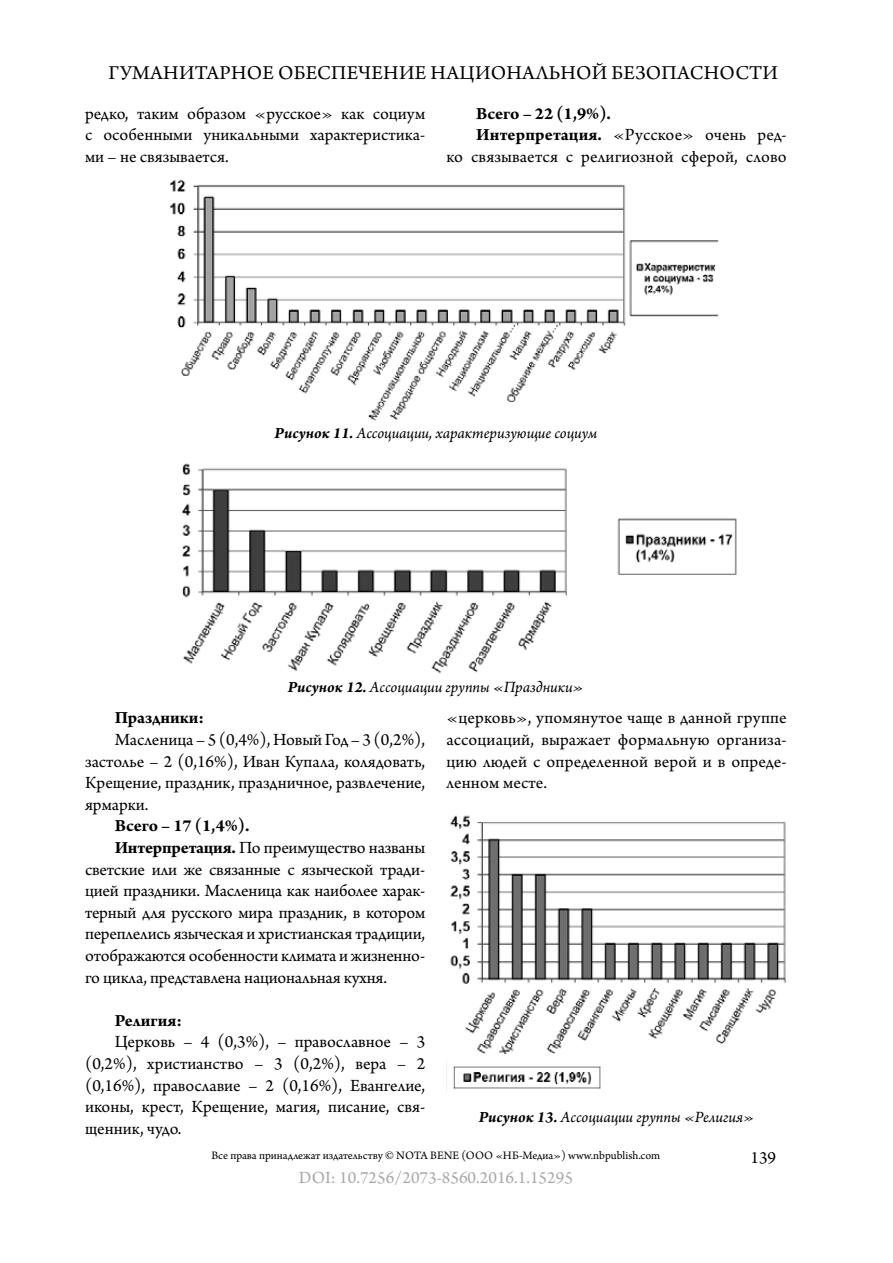
<style>
.page{position:relative;width:893px;height:1263px;background:#fff}
.page>*{position:absolute;margin:0;border:0;box-sizing:border-box;transform-origin:0 0}
.t1{font:20.7px "Arno Pro";letter-spacing:.01em;color:#000}
.t2{font:18px/21.6px "Arno Pro";letter-spacing:-.005em;color:#000;text-align:justify}
.t3{font:700 18px "Arno Pro";color:#000}
.t4{font:18px "Arno Pro";color:#a8a8a8}
.t5{font:italic 16.5px "Arno Pro";letter-spacing:-.005em;color:#000}
.t6{font:12px "Arno Pro";color:#000}
.s1{font-weight:700}
</style>
<div class="page">
<img style="left:450px;top:815px;width:336px;height:239px">
<img style="left:446px;top:1062px;width:155px;height:29px">
<img style="left:170px;top:179px;width:549px;height:242px">
<img style="left:182px;top:463px;width:555px;height:211px">
<p class="t1" style="left:109px;top:61px;width:671px">Гуманитарное обеспечение национально й безопасно сти</p>
<p class="t2" style="left:85px;top:103px;width:342px">редко, таким образом «русское» как социум с особенными уникальными характеристика&shy;ми – не связывается.</p>
<p class="t3" style="left:476px;top:103px;width:136px">Всего – 22 (1,9%).</p>
<p class="t2" style="left:476px;top:125px;width:312px"><span class="s1">Интерпретация.</span> «Русское» очень ред-</p>
<p class="t2" style="left:446px;top:146px;width:342px">ко связывается с религиозной сферой, слово</p>
<p class="t5" style="left:275px;top:423px;width:324px"><span class="s1">Рисунок 11.</span> Ассоциации, характеризующие социум</p>
<p class="t5" style="left:288px;top:678px;width:298px"><span class="s1">Рисунок 12.</span> Ассоциации группы «Праздники»</p>
<p class="t3" style="left:115px;top:707px;width:91px">Праздники:</p>
<p class="t2" style="left:85px;top:730px;width:342px;text-indent:30px">Масленица – 5 (0,4%), Новый Год – 3 (0,2%), застолье – 2 (0,16%), Иван Купала, колядовать, Крещение, праздник, праздничное, развлечение, ярмарки.</p>
<p class="t3" style="left:115px;top:815px;width:136px">Всего – 17 (1,4%).</p>
<p class="t2" style="left:115px;top:838px;width:312px"><span class="s1">Интерпретация.</span> По преимущество названы</p>
<p class="t2" style="left:85px;top:859px;width:342px">светские или же связанные с языческой тради-</p>
<p class="t2" style="left:85px;top:881px;width:342px">цией праздники. Масленица как наиболее харак-</p>
<p class="t2" style="left:85px;top:902px;width:342px">терный для русского мира праздник, в котором</p>
<p class="t2" style="left:85px;top:924px;width:342px">переплелись языческая и христианская традиции,</p>
<p class="t2" style="left:85px;top:946px;width:342px">отображаются особенности климата и жизненно-</p>
<p class="t2" style="left:85px;top:967px;width:303px">го цикла, представлена национальная кухня.</p>
<p class="t3" style="left:115px;top:1010px;width:69px">Религия:</p>
<p class="t2" style="left:85px;top:1032px;width:342px;text-indent:30px">Церковь – 4 (0,3%), – православное – 3 (0,2%), христианство – 3 (0,2%), вера – 2 (0,16%), православие – 2 (0,16%), Евангелие, иконы, крест, Крещение, магия, писание, свя&shy;щенник, чудо.</p>
<p class="t2" style="left:446px;top:708px;width:342px">«церковь», упомянутое чаще в данной группе ассоциаций, выражает формальную организа&shy;цию людей с определенной верой и в опреде&shy;ленном месте.</p>
<p class="t5" style="left:479px;top:1108px;width:277px"><span class="s1">Рисунок 13.</span> Ассоциации группы «Религия»</p>
<p class="t6" style="left:211px;top:1149px;width:450px">Все права принадлежат издательству © NOTA BENE (ООО «НБ-Медиа») www.nbpublish.com</p>
<p class="t2" style="left:750px;top:1148px;width:27px">139</p>
<p class="t4" style="left:299px;top:1167px;width:276px">DOI: 10.7256/2073-8560.2016.1.15295</p>
</div>
